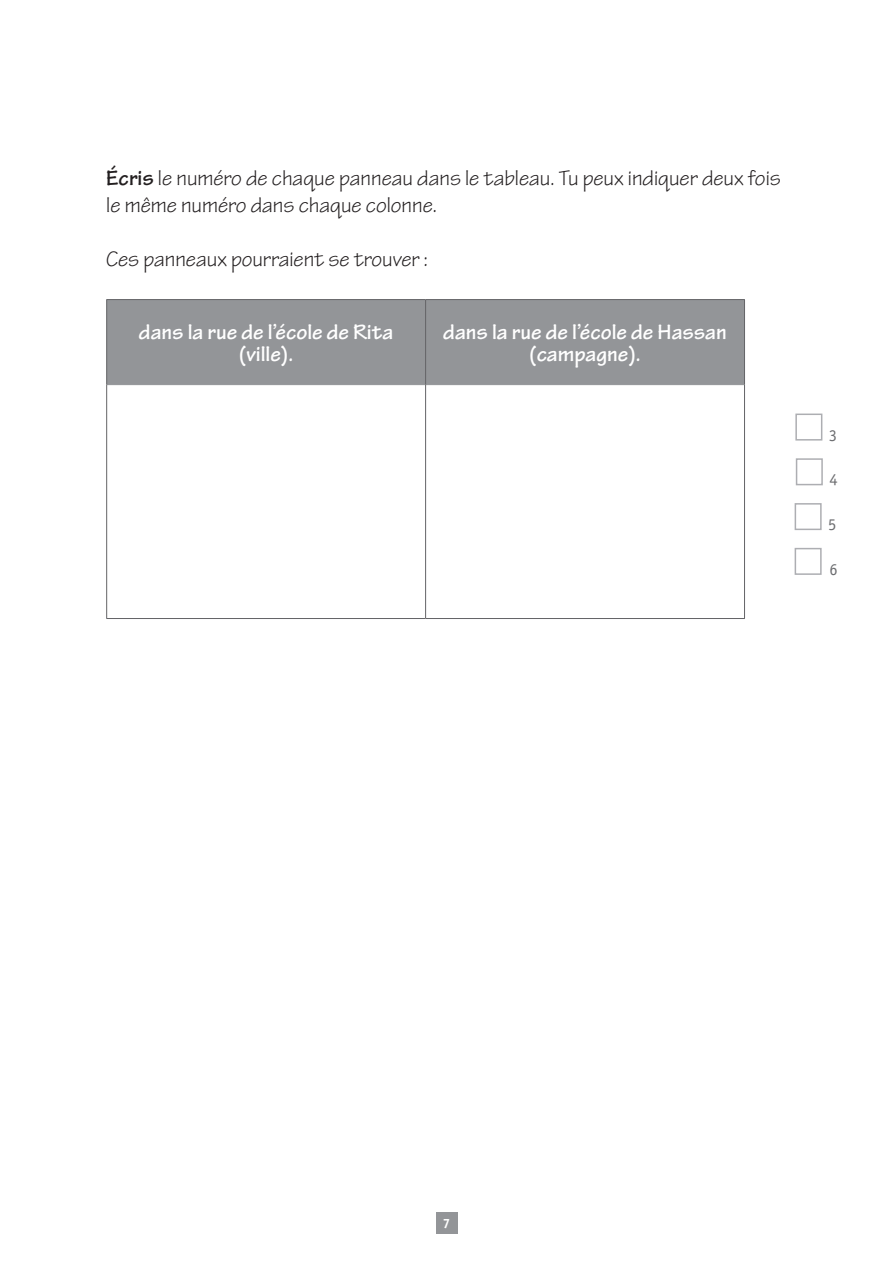
<style>
.page{position:relative;width:893px;height:1263px;background:#fff}
.page>*{position:absolute;margin:0;border:0;box-sizing:border-box;transform-origin:0 0}
.BLOC_QUESTION{font:22.5px/27px "Tekton Pro";color:#231f20}
.t1{font:700 22.5px/22.5px "Tekton Pro";color:#fff;text-align:center}
.t2{font:16.5px "Officina Sans";color:#6c6d70}
.t3{font:700 13.5px "Officina Serif";color:#fff}
.s1{font-weight:700}
</style>
<div class="page">
<div style="left:436px;top:1212px;width:21px;height:21px;background:#939598"></div>
<div style="left:107px;top:300px;width:637px;height:84px;background:#939598"></div>
<hr style="left:107px;top:384px;width:318px;height:1px;background:#939598">
<hr style="left:426px;top:384px;width:318px;height:1px;background:#939598">
<hr style="left:106px;top:299px;width:320px;height:1px;background:#636366">
<hr style="left:106px;top:300px;width:1px;height:85px;background:#636366">
<hr style="left:426px;top:299px;width:319px;height:1px;background:#636366">
<hr style="left:425px;top:300px;width:1px;height:85px;background:#636366">
<hr style="left:744px;top:300px;width:1px;height:85px;background:#636366">
<hr style="left:106px;top:385px;width:1px;height:233px;background:#636366">
<hr style="left:425px;top:385px;width:1px;height:233px;background:#636366">
<hr style="left:744px;top:385px;width:1px;height:233px;background:#636366">
<hr style="left:106px;top:618px;width:320px;height:1px;background:#636366">
<hr style="left:426px;top:618px;width:319px;height:1px;background:#636366">
<div style="left:795px;top:414px;width:27px;height:27px;border:2px solid #adaeb2"></div>
<div style="left:796px;top:458px;width:27px;height:27px;border:2px solid #adaeb2"></div>
<div style="left:795px;top:503px;width:27px;height:27px;border:2px solid #adaeb2"></div>
<div style="left:795px;top:548px;width:27px;height:27px;border:2px solid #adaeb2"></div>
<p class="BLOC_QUESTION" style="left:106px;top:165px;width:676px"><span class="s1">Écris</span> le numéro de chaque panneau dans le tableau. Tu peux indiquer deux fois le même numéro dans chaque colonne.</p>
<p class="BLOC_QUESTION" style="left:106px;top:246px;width:323px">Ces panneaux pourraient se trouver :</p>
<p class="t1" style="left:139px;top:321px;width:256px">dans la rue de l’école de Rita</p>
<p class="t1" style="left:239px;top:343px;width:56px">(ville).</p>
<p class="t1" style="left:443px;top:321px;width:285px">dans la rue de l’école de Hassan (campagne).</p>
<p class="t2" style="left:829px;top:425px;width:10px">3</p>
<p class="t2" style="left:829px;top:470px;width:10px">4</p>
<p class="t2" style="left:828px;top:515px;width:10px">5</p>
<p class="t2" style="left:829px;top:560px;width:10px">6</p>
<p class="t3" style="left:443px;top:1215px;width:9px">7</p>
</div>
